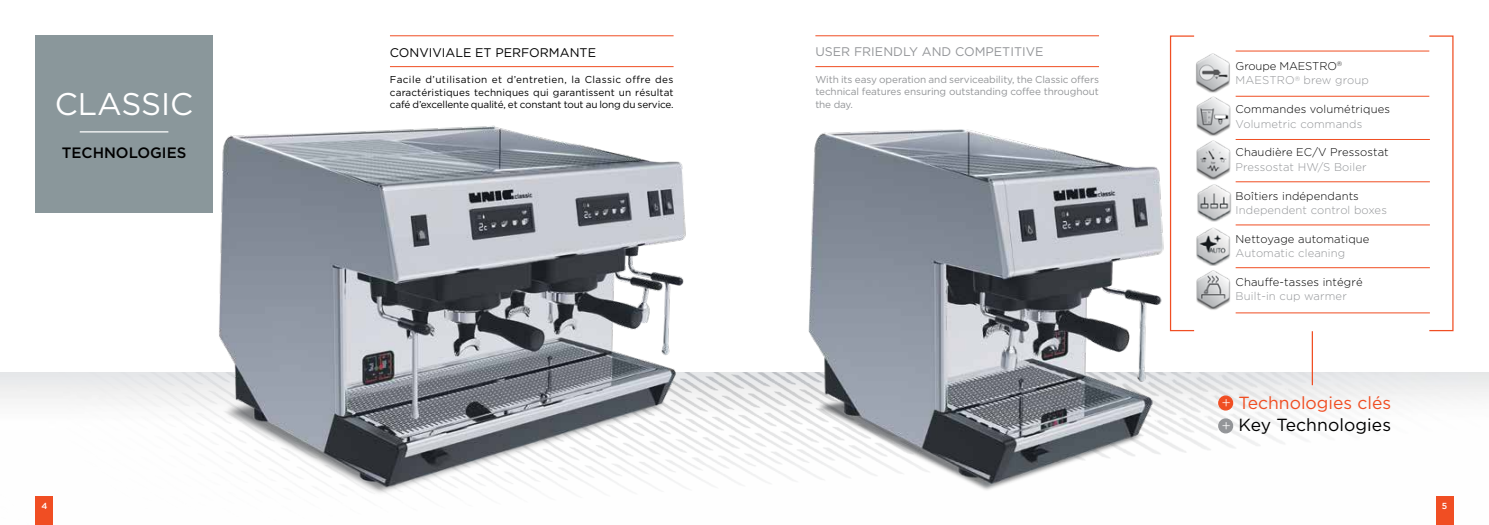
<style>
.page{position:relative;width:1489px;height:525px;background:#fff}
.page>*{position:absolute;margin:0;border:0;box-sizing:border-box;transform-origin:0 0}
.t1{font:31.25px "Gotham";color:#fff}
.t2{font:17.5px "Gotham";color:#f04e23}
.t3{font:17.5px "Gotham";letter-spacing:.005em;color:#000}
.t4{font:500 15px "Gotham";color:#000}
.t5{font:300 15px/22.8px "Gotham";color:#fff}
.t6{font:12.5px "Gotham";color:#939598}
.t7{font:12.5px "Gotham";color:#000}
.t8{font:300 11.25px "Gotham";letter-spacing:.01em;color:#000}
.t9{font:300 11.25px "Gotham";letter-spacing:.01em;color:#939598}
.t10{font:300 11.25px/14.4px "Gotham";letter-spacing:-.01em;color:#939598}
.t11{font:10px/12.5px "Gotham";letter-spacing:-.02em;color:#000;text-align:justify}
.t12{font:10px/12.5px "Gotham";letter-spacing:-.01em;color:#939598;text-align:justify}
.t13{font:500 8.75px "Gotham";color:#fff}
.s1{color:#000}
</style>
<div class="page">
<img style="left:0;top:372px;width:1488px;height:152px">
<hr style="left:1311px;top:331px;width:1px;height:54px;background:#f04e23">
<div style="left:35px;top:35px;width:178px;height:178px;background:#8a979b"></div>
<hr style="left:80px;top:131px;width:88px;height:1px;background:#fff">
<img style="left:1196px;top:53px;width:35px;height:83px">
<img style="left:1196px;top:227px;width:35px;height:38px">
<img style="left:1196px;top:270px;width:35px;height:40px">
<img style="left:1197px;top:184px;width:34px;height:38px">
<img style="left:1196px;top:140px;width:35px;height:40px">
<hr style="left:1235px;top:96px;width:194px;height:1px;background:#f04e23">
<hr style="left:1235px;top:139px;width:194px;height:1px;background:#f04e23">
<hr style="left:1235px;top:181px;width:194px;height:1px;background:#f04e23">
<hr style="left:1235px;top:224px;width:194px;height:1px;background:#f04e23">
<hr style="left:1235px;top:267px;width:194px;height:1px;background:#f04e23">
<hr style="left:1235px;top:312px;width:194px;height:1px;background:#f04e23">
<div style="left:35px;top:496px;width:18px;height:28px;background:#f04e23"></div>
<hr style="left:390px;top:66px;width:283px;height:1px;background:#f04e23">
<hr style="left:390px;top:35px;width:283px;height:1px;background:#f04e23">
<hr style="left:815px;top:66px;width:283px;height:1px;background:#f04e23">
<hr style="left:815px;top:35px;width:283px;height:1px;background:#f04e23">
<div style="left:1218px;top:396px;width:14px;height:13px;background:#f04e23;border-radius:50%"></div>
<div style="left:1218px;top:395px;width:15px;height:15px;border:1px solid #f04e23;border-radius:50%"></div>
<div style="left:1218px;top:419px;width:14px;height:13px;background:#939598;border-radius:50%"></div>
<div style="left:1218px;top:418px;width:15px;height:15px;border:1px solid #939598;border-radius:50%"></div>
<div style="left:1435px;top:496px;width:18px;height:28px;background:#f04e23"></div>
<img style="left:166px;top:125px;width:552px;height:399px">
<img style="left:765px;top:93px;width:416px;height:431px">
<hr style="left:1235px;top:51px;width:194px;height:1px;background:#f04e23">
<h1 class="t1" style="left:55px;top:86px;width:140px">CLASSIC</h1>
<h3 class="t4" style="left:62px;top:144px;width:126px">TECHNOLOGIES</h3>
<p class="t13" style="left:41px;top:501px;width:7px">4</p>
<p class="t7" style="left:390px;top:45px;width:207px">CONVIVIALE ET PERFORMANTE</p>
<p class="t11" style="left:390px;top:73px;width:285px">Facile d’utilisation et d’entretien, la Classic offre des caractéristiques techniques qui garantissent un résultat café d’excellente qualité, et constant tout au long du service.</p>
<p class="t6" style="left:815px;top:45px;width:230px">USER FRIENDLY AND COMPETITIVE</p>
<p class="t12" style="left:815px;top:73px;width:285px">With its easy operation and serviceability, the Classic offers technical features ensuring outstanding coffee throughout the day.</p>
<p class="t10" style="left:1235px;top:59px;width:135px"><span class="s1">Groupe MAESTRO</span><sup>®<br></sup>MAESTRO<sup>®</sup> brew group</p>
<p class="t8" style="left:1235px;top:103px;width:156px">Commandes volumétriques</p>
<p class="t9" style="left:1235px;top:117px;width:128px">Volumetric commands</p>
<p class="t8" style="left:1235px;top:146px;width:154px">Chaudière EC/V Pressostat</p>
<p class="t9" style="left:1235px;top:161px;width:132px">Pressostat HW/S Boiler</p>
<p class="t8" style="left:1235px;top:189px;width:125px">Boîtiers indépendants</p>
<p class="t9" style="left:1235px;top:204px;width:153px">Independent control boxes</p>
<p class="t8" style="left:1235px;top:232px;width:135px">Nettoyage automatique</p>
<p class="t9" style="left:1235px;top:247px;width:111px">Automatic cleaning</p>
<p class="t8" style="left:1235px;top:276px;width:128px">Chauffe-tasses intégré</p>
<p class="t9" style="left:1235px;top:290px;width:113px">Built-in cup warmer</p>
<h3 class="t5" style="left:1221px;top:391px;width:11px">+ +</h3>
<h2 class="t2" style="left:1238px;top:392px;width:154px">Technologies clés</h2>
<h2 class="t3" style="left:1238px;top:415px;width:154px">Key Technologies</h2>
<p class="t13" style="left:1441px;top:501px;width:7px">5</p>
</div>
